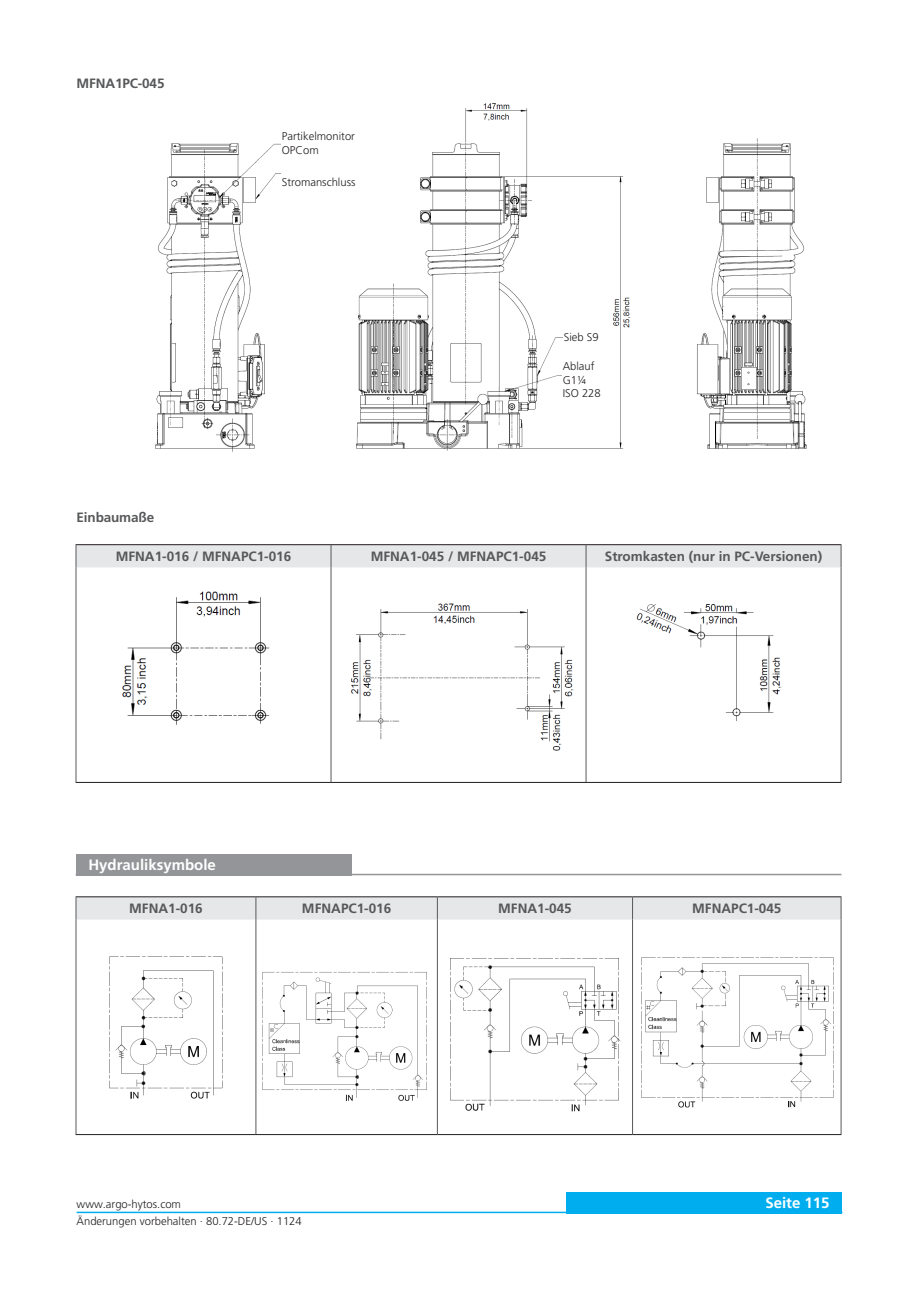
<style>
.page{position:relative;width:919px;height:1289px;background:#fff}
.page>*{position:absolute;margin:0;border:0;box-sizing:border-box;transform-origin:0 0}
._04_Headline_white{font:700 15px "Frutiger LT Pro";color:#fff}
.Copytext{font:700 13.5px "Frutiger LT Pro";color:#57585a}
._06_Copytext{font:700 13.5px "Frutiger LT Pro";letter-spacing:-.01em;color:#57585a}
._06_Copytext-2{font:300 11.25px/13.5px "Frutiger LT Pro";color:#231f20}
</style>
<div class="page">
<div style="left:566px;top:1191px;width:276px;height:22px;background:#00aeef"></div>
<hr style="left:77px;top:1211px;width:765px;height:2px;background:#00aeef">
<div style="left:76px;top:854px;width:275px;height:21px;background:#939598"></div>
<hr style="left:76px;top:873px;width:765px;height:2px;background:#939598">
<img style="left:155px;top:103px;width:652px;height:349px">
<hr style="left:76px;top:567px;width:1px;height:215px;background:#57585a">
<hr style="left:330px;top:567px;width:1px;height:215px;background:#57585a">
<hr style="left:585px;top:567px;width:1px;height:215px;background:#57585a">
<hr style="left:840px;top:567px;width:1px;height:215px;background:#57585a">
<svg style="left:76px;top:544px;width:765px;height:23px;background:#dddddf"></svg>
<hr style="left:76px;top:782px;width:255px;height:1px;background:#231f20">
<hr style="left:331px;top:782px;width:255px;height:1px;background:#231f20">
<hr style="left:586px;top:782px;width:255px;height:1px;background:#231f20">
<img style="left:122px;top:591px;width:148px;height:134px">
<img style="left:351px;top:603px;width:223px;height:148px">
<img style="left:636px;top:604px;width:146px;height:117px">
<hr style="left:76px;top:919px;width:1px;height:215px;background:#57585a">
<hr style="left:255px;top:919px;width:1px;height:215px;background:#57585a">
<hr style="left:437px;top:919px;width:1px;height:215px;background:#57585a">
<hr style="left:632px;top:919px;width:1px;height:215px;background:#57585a">
<hr style="left:840px;top:919px;width:1px;height:215px;background:#57585a">
<svg style="left:76px;top:896px;width:765px;height:23px;background:#dddddf"></svg>
<hr style="left:76px;top:1134px;width:180px;height:1px;background:#231f20">
<hr style="left:256px;top:1134px;width:181px;height:1px;background:#231f20">
<hr style="left:437px;top:1134px;width:195px;height:1px;background:#231f20">
<hr style="left:632px;top:1134px;width:209px;height:1px;background:#231f20">
<img style="left:109px;top:956px;width:114px;height:143px">
<img style="left:262px;top:972px;width:164px;height:128px">
<img style="left:450px;top:958px;width:171px;height:153px">
<img style="left:641px;top:957px;width:193px;height:151px">
<div style="left:282px;top:125px;width:77px;height:35px;background:#fff"></div>
<div style="left:282px;top:165px;width:77px;height:34px;background:#fff"></div>
<div style="left:563px;top:326px;width:56px;height:22px;background:#fff"></div>
<div style="left:562px;top:353px;width:56px;height:53px;background:#fff"></div>
<p class="_06_Copytext" style="left:77px;top:75px;width:89px">MFNA1PC-045</p>
<p class="_06_Copytext-2" style="left:282px;top:130px;width:75px">Partikelmonitor<br>OPCom</p>
<p class="_06_Copytext-2" style="left:282px;top:176px;width:75px">Stromanschluss</p>
<p class="_06_Copytext-2" style="left:563px;top:331px;width:37px">Sieb S9</p>
<p class="_06_Copytext-2" style="left:562px;top:360px;width:33px">Ablauf<br>G1¼</p>
<p class="_06_Copytext-2" style="left:562px;top:387px;width:40px">ISO 228</p>
<p class="_06_Copytext" style="left:77px;top:509px;width:79px">Einbaumaße</p>
<p class="Copytext" style="left:116px;top:548px;width:177px">MFNA1-016 / MFNAPC1-016</p>
<p class="Copytext" style="left:370px;top:548px;width:177px">MFNA1-045 / MFNAPC1-045</p>
<p class="Copytext" style="left:604px;top:548px;width:219px">Stromkasten (nur in PC-Versionen)</p>
<p class="_04_Headline_white" style="left:88px;top:856px;width:129px">Hydrauliksymbole</p>
<p class="Copytext" style="left:129px;top:900px;width:75px">MFNA1-016</p>
<p class="Copytext" style="left:302px;top:900px;width:91px">MFNAPC1-016</p>
<p class="Copytext" style="left:498px;top:900px;width:75px">MFNA1-045</p>
<p class="Copytext" style="left:692px;top:900px;width:91px">MFNAPC1-045</p>
<p class="_06_Copytext-2" style="left:77px;top:1196px;width:106px">www.argo-hytos.com</p>
<p class="_04_Headline_white" style="left:765px;top:1194px;width:66px">Seite 115</p>
<p class="_06_Copytext-2" style="left:77px;top:1214px;width:227px">Änderungen vorbehalten · 80.72-DE/US · 1124</p>
</div>
